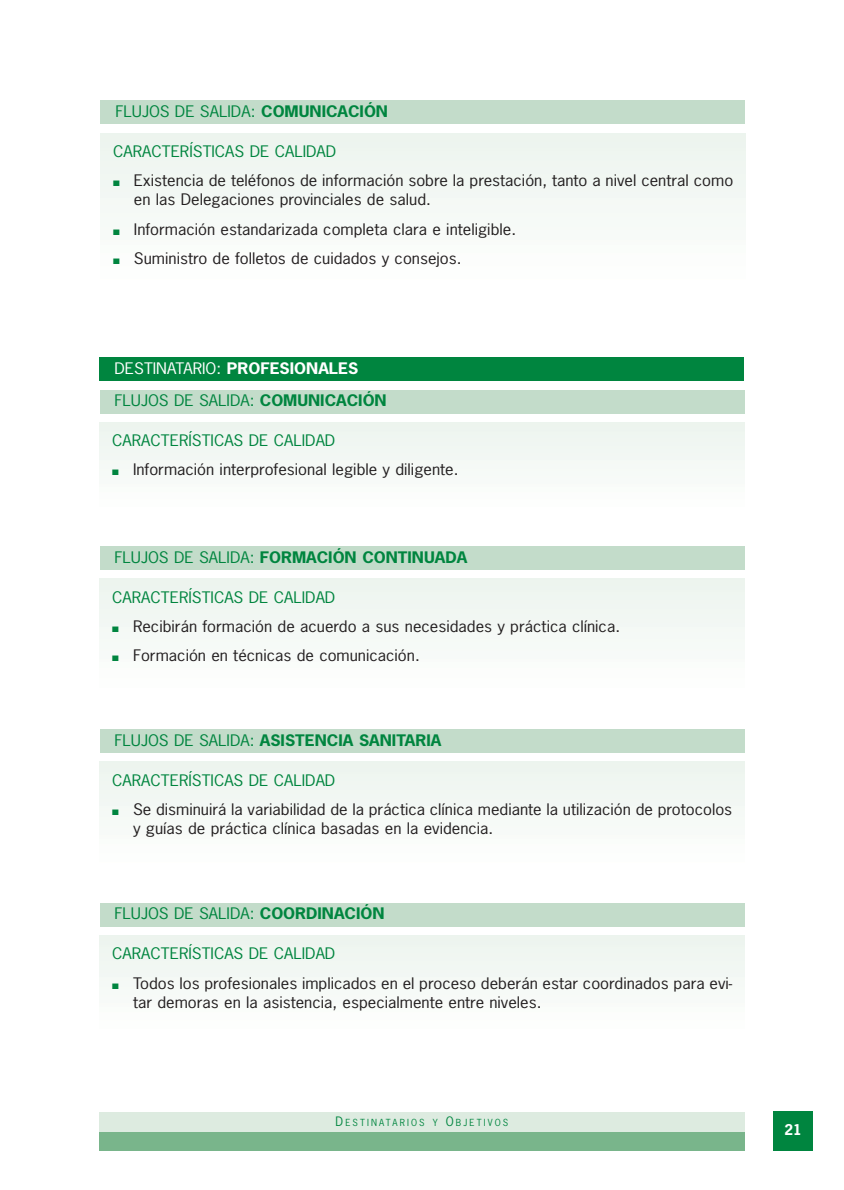
<style>
.page{position:relative;width:844px;height:1190px;background:#fff}
.page>*{position:absolute;margin:0;border:0;box-sizing:border-box;transform-origin:0 0}
.t1{font:15.05px/19.2px "News Gothic";color:#231f20;scale:1.11 1}
.t2{font:15.05px/32.6px "News Gothic";color:#00853f;scale:1.11 1}
.t3{font:700 15.05px "News Gothic";color:#00853f;scale:1.11 1}
.t4{font:700 14px "News Gothic";color:#fff}
.t5{font:9.1px "News Gothic";letter-spacing:.23em;color:#00853f}
.s1{font-weight:700}
.s2{color:#00853f}
.s3{color:#fff}
.s4{font-weight:700;color:#fff}
.s5{font-weight:400}
.s6{font-size:12.25px}
</style>
<div class="page">
<div style="left:773px;top:1111px;width:40px;height:40px;background:#00853f"></div>
<div style="left:99px;top:1131px;width:645px;height:20px;background:#79b58b"></div>
<div style="left:99px;top:1112px;width:645px;height:19px;background:#ddebe0"></div>
<div style="left:101px;top:133px;width:644px;height:156px;background:#f5f9f6"></div>
<div style="left:100px;top:101px;width:645px;height:23px;background:#c3dcca"></div>
<div style="left:100px;top:422px;width:644px;height:90px;background:#f5f9f6"></div>
<div style="left:100px;top:358px;width:643px;height:23px;background:#00853f"></div>
<div style="left:100px;top:390px;width:644px;height:23px;background:#c3dcca"></div>
<div style="left:100px;top:579px;width:644px;height:116px;background:#f5f9f6"></div>
<div style="left:100px;top:547px;width:644px;height:23px;background:#c3dcca"></div>
<div style="left:100px;top:762px;width:644px;height:106px;background:#f5f9f6"></div>
<div style="left:100px;top:730px;width:644px;height:23px;background:#c3dcca"></div>
<div style="left:100px;top:936px;width:644px;height:98px;background:#f5f9f6"></div>
<div style="left:100px;top:903px;width:644px;height:23px;background:#c3dcca"></div>
<p class="t2" style="left:115px;top:96px;width:247px">FLUJOS DE SALIDA: <span class="s1">COMUNICACIÓN</span></p>
<p class="t2" style="left:113px;top:136px;width:203px">CARACTERÍSTICAS DE CALIDAD</p>
<p class="t1" style="left:134px;top:172px;width:541px;text-indent:-21px"><span class="s2">■</span> Existencia de teléfonos de información sobre la prestación, tanto a nivel central como en las Delegaciones provinciales de salud.</p>
<p class="t1" style="left:113px;top:220px;width:364px"><span class="s2">■</span> Información estandarizada completa clara e inteligible.</p>
<p class="t1" style="left:113px;top:250px;width:315px"><span class="s2">■</span> Suministro de folletos de cuidados y consejos.</p>
<p class="t2" style="left:114px;top:353px;width:247px"><span class="s3">DESTINATARIO:</span> <span class="s4">PROFESIONALES<br></span>FLUJOS DE SALIDA: <span class="s1">COMUNICACIÓN</span></p>
<p class="t2" style="left:112px;top:426px;width:203px">CARACTERÍSTICAS DE CALIDAD</p>
<p class="t1" style="left:112px;top:461px;width:313px"><span class="s2">■</span> Información interprofesional legible y diligente.</p>
<p class="t3" style="left:114px;top:551px;width:319px"><span class="s5">FLUJOS DE SALIDA:</span> FORMACIÓN CONTINUADA</p>
<p class="t2" style="left:112px;top:582px;width:203px">CARACTERÍSTICAS DE CALIDAD</p>
<p class="t1" style="left:112px;top:618px;width:459px"><span class="s2">■</span> Recibirán formación de acuerdo a sus necesidades y práctica clínica.</p>
<p class="t1" style="left:112px;top:647px;width:279px"><span class="s2">■</span> Formación en técnicas de comunicación.</p>
<p class="t3" style="left:114px;top:734px;width:296px"><span class="s5">FLUJOS DE SALIDA:</span> ASISTENCIA SANITARIA</p>
<p class="t2" style="left:112px;top:765px;width:203px">CARACTERÍSTICAS DE CALIDAD</p>
<p class="t1" style="left:133px;top:801px;width:541px;text-indent:-21px"><span class="s2">■</span> Se disminuirá la variabilidad de la práctica clínica mediante la utilización de protocolos y guías de práctica clínica basadas en la evidencia.</p>
<p class="t2" style="left:114px;top:899px;width:245px">FLUJOS DE SALIDA: <span class="s1">COORDINACIÓN</span></p>
<p class="t2" style="left:112px;top:939px;width:203px">CARACTERÍSTICAS DE CALIDAD</p>
<p class="t1" style="left:133px;top:975px;width:541px;text-indent:-21px"><span class="s2">■</span> Todos los profesionales implicados en el proceso deberán estar coordinados para evi&shy;tar demoras en la asistencia, especialmente entre niveles.</p>
<p class="t5" style="left:335px;top:1119px;width:174px"><span class="s6">D</span>ESTINATARIOS Y <span class="s6">O</span>BJETIVOS</p>
<p class="t4" style="left:784px;top:1124px;width:19px">21</p>
</div>
